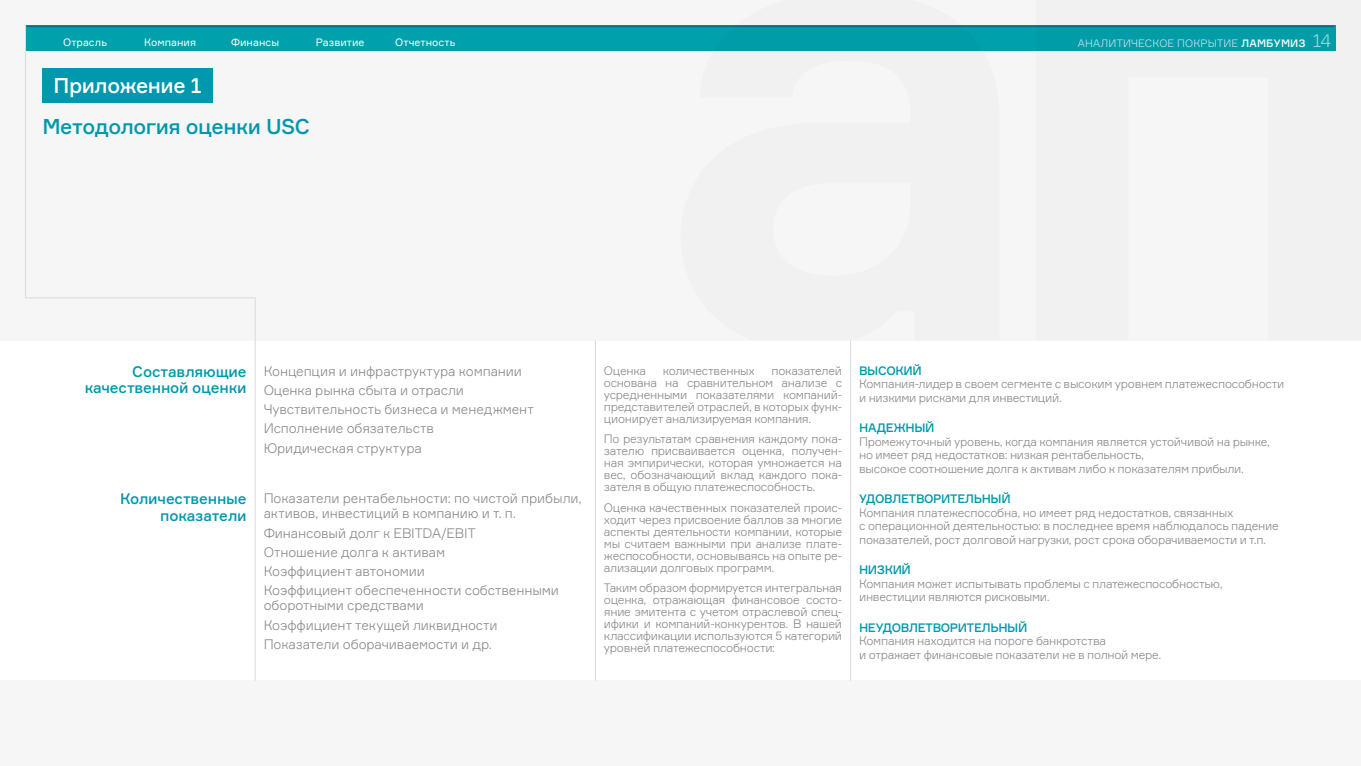
<style>
.page{position:relative;width:1361px;height:766px;background:#fff}
.page>*{position:absolute;margin:0;border:0;box-sizing:border-box;transform-origin:0 0}
.t1{font:500 21px "Formular";letter-spacing:-.025em;color:#0098ad}
.t2{font:500 21px "Formular";letter-spacing:-.025em;color:#fff}
.t3{font:500 15px/16.5px "Formular";letter-spacing:-.01em;color:#0098ad;text-align:right}
.t4{font:300 13.5px/15px "Formular";letter-spacing:-.005em;color:#878787}
.t5{font:300 12px/12px "Formular";letter-spacing:-.02em;color:#878787}
.t6{font:10.5px "Formular";letter-spacing:.005em;color:#fff}
.t7{font:300 10.5px "Formular";letter-spacing:.015em;color:#d4e3ec}
.s1{font-weight:500;color:#fff}
.s2{font-size:18px;color:#fff}
.s3{font-weight:500;color:#0098ad}
</style>
<div class="page">
<div style="left:0;top:0;width:1361px;height:340px;background:#f6f6f6"></div>
<div style="left:0;top:680px;width:1361px;height:85px;background:#f6f6f6"></div>
<div style="left:26px;top:26px;width:1309px;height:25px;background:#00a1ad"></div>
<svg style="left:256px;top:26px;width:424px;height:1px"></svg>
<svg style="left:680px;top:25px;width:656px;height:26px"></svg>
<hr style="left:595px;top:340px;width:1px;height:340px;background:#dadada">
<hr style="left:850px;top:340px;width:1px;height:340px;background:#dadada">
<svg style="left:25px;top:25px;width:231px;height:656px"></svg>
<div style="left:43px;top:68px;width:170px;height:34px;background:#0098ad"></div>
<p class="t6" style="left:63px;top:36px;width:46px">Отрасль</p>
<p class="t6" style="left:144px;top:36px;width:53px">Компания</p>
<p class="t6" style="left:231px;top:36px;width:50px">Финансы</p>
<p class="t6" style="left:316px;top:36px;width:50px">Развитие</p>
<p class="t6" style="left:395px;top:36px;width:62px">Отчетность</p>
<p class="t2" style="left:54px;top:72px;width:149px">Приложение 1</p>
<p class="t1" style="left:43px;top:114px;width:269px">Методология оценки USC</p>
<p class="t7" style="left:1078px;top:37px;width:255px">АНАЛИТИЧЕСКОЕ ПОКРЫТИЕ <span class="s1">ЛАМБУМИЗ</span> <span class="s2">14</span></p>
<p class="t3" style="left:85px;top:363px;width:163px">Составляющие качественной оценки</p>
<p class="t3" style="left:120px;top:490px;width:128px">Количественные показатели</p>
<p class="t4" style="left:264px;top:363px;width:260px">Концепция и инфраструктура компании</p>
<p class="t4" style="left:264px;top:382px;width:202px">Оценка рынка сбыта и отрасли</p>
<p class="t4" style="left:264px;top:401px;width:272px">Чувствительность бизнеса и менеджмент</p>
<p class="t4" style="left:264px;top:420px;width:172px">Исполнение обязательств</p>
<p class="t4" style="left:264px;top:440px;width:160px">Юридическая структура</p>
<p class="t4" style="left:264px;top:490px;width:319px">Показатели рентабельности: по чистой прибыли, активов, инвестиций в компанию и т. п.</p>
<p class="t4" style="left:264px;top:525px;width:213px">Финансовый долг к EBITDA/EBIT</p>
<p class="t4" style="left:264px;top:544px;width:183px">Отношение долга к активам</p>
<p class="t4" style="left:264px;top:563px;width:163px">Коэффициент автономии</p>
<p class="t4" style="left:264px;top:582px;width:297px">Коэффициент обеспеченности собственными оборотными средствами</p>
<p class="t4" style="left:264px;top:617px;width:235px">Коэффициент текущей ликвидности</p>
<p class="t4" style="left:264px;top:636px;width:230px">Показатели оборачиваемости и др.</p>
<p class="t5" style="left:604px;top:364px;width:240px;text-align:justify;text-indent:168px">показателей основана на сравнительном анализе с усредненными показателями компаний&shy;представителей отраслей, в которых функ&shy;ционирует анализируемая компания.</p>
<p class="t5" style="left:604px;top:432px;width:240px;text-align:justify">По результатам сравнения каждому пока&shy;зателю присваивается оценка, получен&shy;ная эмпирически, которая умножается на вес, обозначающий вклад каждого пока&shy;зателя в общую платежеспособность.</p>
<p class="t5" style="left:604px;top:501px;width:240px;text-align:justify">Оценка качественных показателей проис&shy;ходит через присвоение баллов за многие аспекты деятельности компании, которые мы считаем важными при анализе плате&shy;жеспособности, основываясь на опыте ре&shy;ализации долговых программ.</p>
<p class="t5" style="left:604px;top:581px;width:240px;text-align:justify">Таким образом формируется интегральная оценка, отражающая финансовое состо&shy;яние эмитента с учетом отраслевой спец&shy;ифики и компаний-конкурентов. В нашей классификации используются 5 категорий уровней платежеспособности:</p>
<p class="t5" style="left:604px;top:364px;width:44px">Оценка</p>
<p class="t5" style="left:663px;top:364px;width:94px">количественных</p>
<p class="t5" style="left:859px;top:363px;width:427px;line-height:13.5px"><span class="s3">ВЫСОКИЙ<br></span>Компания-лидер в своем сегменте с высоким уровнем платежеспособности и низкими рисками для инвестиций.</p>
<p class="t5" style="left:859px;top:420px;width:412px;line-height:13.5px"><span class="s3">НАДЕЖНЫЙ<br></span>Промежуточный уровень, когда компания является устойчивой на рынке, но имеет ряд недостатков: низкая рентабельность,<br>высокое соотношение долга к активам либо к показателям прибыли.</p>
<p class="t5" style="left:859px;top:491px;width:421px;line-height:13.5px"><span class="s3">УДОВЛЕТВОРИТЕЛЬНЫЙ<br></span>Компания платежеспособна, но имеет ряд недостатков, связанных<br>с операционной деятельностью: в последнее время наблюдалось падение показателей, рост долговой нагрузки, рост срока оборачиваемости и т.п.</p>
<p class="t5" style="left:859px;top:563px;width:365px;line-height:13.5px"><span class="s3">НИЗКИЙ<br></span>Компания может испытывать проблемы с платежеспособностью, инвестиции являются рисковыми.</p>
<p class="t5" style="left:859px;top:620px;width:304px;line-height:13.5px"><span class="s3">НЕУДОВЛЕТВОРИТЕЛЬНЫЙ<br></span>Компания находится на пороге банкротства<br>и отражает финансовые показатели не в полной мере.</p>
</div>
